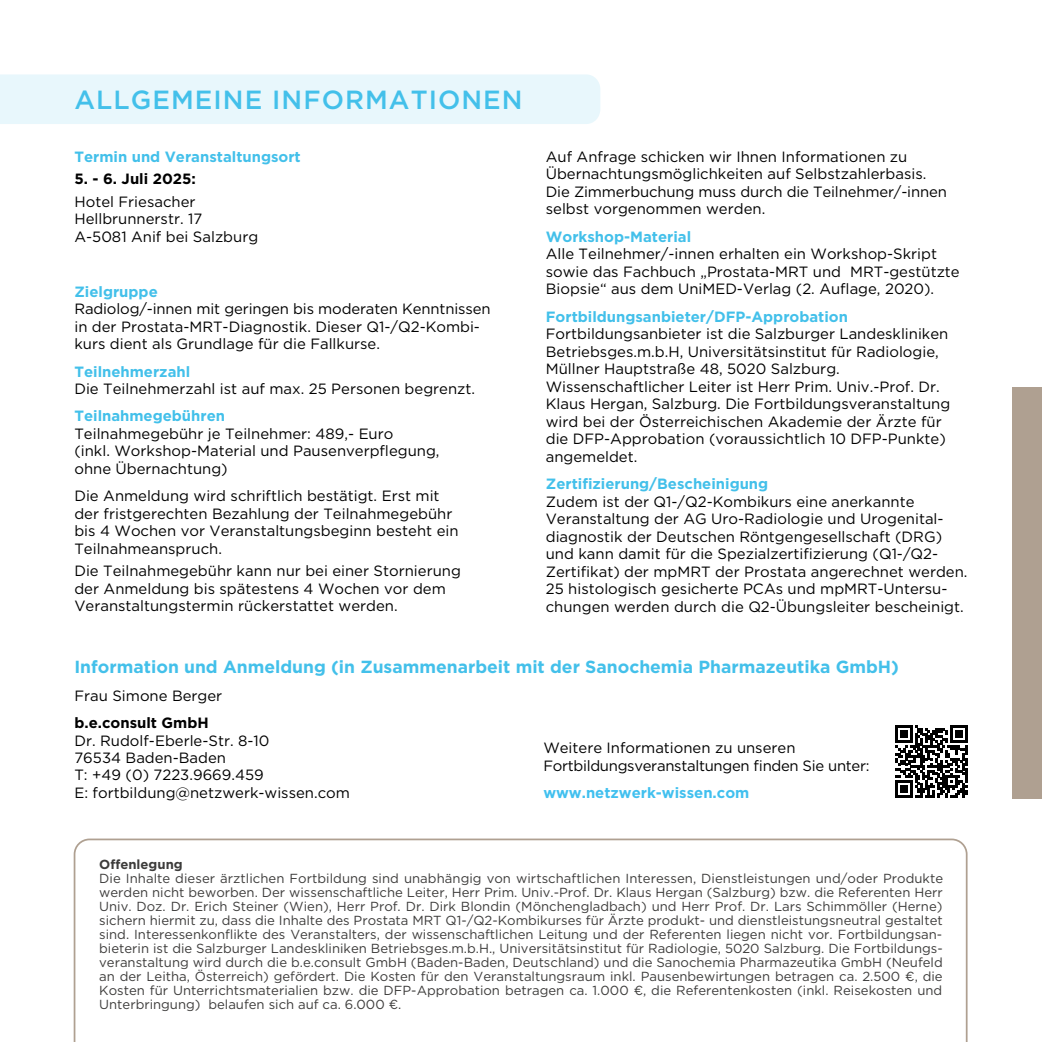
<style>
.page{position:relative;width:1042px;height:1042px;background:#fff}
.page>*{position:absolute;margin:0;border:0;box-sizing:border-box;transform-origin:0 0}
.t1{font:500 26.25px "Gotham";letter-spacing:.04em;color:#43c0ea}
.t2{font:700 17.5px "Gotham";color:#43c0ea}
.t3{font:14.88px/17.5px "Gotham";color:#000}
.t4{font:700 14.88px "Gotham";color:#43c0ea}
.t5{font:14.88px/17.5px "Gotham";letter-spacing:-.02em;color:#000}
.t6{font:700 14.88px "Gotham";color:#000}
.t7{font:700 14.88px "Gotham";color:#41c0ef}
.t8{font:13.12px/14px "Gotham";color:#3d3c3b;text-align:justify}
.t9{font:700 13.12px "Gotham";color:#3d3c3b}
</style>
<div class="page">
<svg style="left:74px;top:838px;width:893px;height:204px"></svg>
<div style="left:1012px;top:387px;width:30px;height:412px;background:#afa091"></div>
<div style="left:0;top:74px;width:600px;height:50px;background:#e8f7fc"></div>
<svg style="left:895px;top:725px;width:72px;height:72px"></svg>
<h1 class="t1" style="left:74px;top:83px;width:450px">ALLGEMEINE INFORMATIONEN</h1>
<p class="t4" style="left:74px;top:147px;width:228px">Termin und Veranstaltungsort</p>
<p class="t6" style="left:74px;top:169px;width:123px">5. - 6. Juli 2025:</p>
<p class="t3" style="left:74px;top:193px;width:185px">Hotel Friesacher<br>Hellbrunnerstr. 17<br>A-5081 Anif bei Salzburg</p>
<p class="t4" style="left:74px;top:281px;width:85px">Zielgruppe</p>
<p class="t3" style="left:74px;top:300px;width:417px">Radiolog/-innen mit geringen bis moderaten Kenntnissen in der Prostata-MRT-Diagnostik. Dieser Q1-/Q2-Kombi&shy;kurs dient als Grundlage für die Fallkurse.</p>
<p class="t4" style="left:74px;top:361px;width:117px">Teilnehmerzahl</p>
<p class="t3" style="left:74px;top:380px;width:402px">Die Teilnehmerzahl ist auf max. 25 Personen begrenzt.</p>
<p class="t4" style="left:74px;top:406px;width:152px">Teilnahmegebühren</p>
<p class="t3" style="left:74px;top:425px;width:367px">Teilnahmegebühr je Teilnehmer: 489,- Euro<br>(inkl. Workshop-Material und Pausenverpflegung, ohne Übernachtung)</p>
<p class="t3" style="left:74px;top:487px;width:386px">Die Anmeldung wird schriftlich bestätigt. Erst mit der fristgerechten Bezahlung der Teilnahmegebühr bis 4 Wochen vor Veranstaltungsbeginn besteht ein Teilnahmeanspruch.</p>
<p class="t3" style="left:74px;top:562px;width:388px">Die Teilnahmegebühr kann nur bei einer Stornierung der Anmeldung bis spätestens 4 Wochen vor dem<br>Veranstaltungstermin rückerstattet werden.</p>
<p class="t3" style="left:546px;top:148px;width:402px">Auf Anfrage schicken wir Ihnen Informationen zu Übernachtungsmöglichkeiten auf Selbstzahlerbasis.<br>Die Zimmerbuchung muss durch die Teilnehmer/-innen selbst vorgenommen werden.</p>
<p class="t4" style="left:546px;top:227px;width:147px">Workshop-Material</p>
<p class="t3" style="left:546px;top:245px;width:415px">Alle Teilnehmer/-innen erhalten ein Workshop-Skript sowie das Fachbuch „Prostata-MRT und MRT-gestützte<br>Biopsie“ aus dem UniMED-Verlag (2. Auflage, 2020).</p>
<p class="t4" style="left:546px;top:307px;width:304px">Fortbildungsanbieter/DFP-Approbation</p>
<p class="t3" style="left:546px;top:325px;width:406px">Fortbildungsanbieter ist die Salzburger Landeskliniken Betriebsges.m.b.H, Universitätsinstitut für Radiologie, Müllner Hauptstraße 48, 5020 Salzburg.<br>Wissenschaftlicher Leiter ist Herr Prim. Univ.-Prof. Dr.<br>Klaus Hergan, Salzburg. Die Fortbildungsveranstaltung wird bei der Österreichischen Akademie der Ärzte für die DFP-Approbation (voraussichtlich 10 DFP-Punkte) angemeldet.</p>
<p class="t4" style="left:546px;top:474px;width:224px">Zertifizierung/Bescheinigung</p>
<p class="t3" style="left:546px;top:492px;width:423px">Zudem ist der Q1-/Q2-Kombikurs eine anerkannte Veranstaltung der AG Uro-Radiologie und Urogenital&shy;diagnostik der Deutschen Röntgengesellschaft (DRG) und kann damit für die Spezialzertifizierung (Q1-/Q2- Zertifikat) der mpMRT der Prostata angerechnet werden.<br>25 histologisch gesicherte PCAs und mpMRT-Untersu&shy;chungen werden durch die Q2-Übungsleiter bescheinigt.</p>
<p class="t2" style="left:74px;top:655px;width:826px">Information und Anmeldung (in Zusammenarbeit mit der Sanochemia Pharmazeutika GmbH)</p>
<p class="t3" style="left:74px;top:686px;width:149px">Frau Simone Berger</p>
<p class="t6" style="left:74px;top:713px;width:136px">b.e.consult GmbH</p>
<p class="t3" style="left:74px;top:731px;width:277px">Dr. Rudolf-Eberle-Str. 8-10<br>76534 Baden-Baden<br>T: +49 (0) 7223.9669.459<br>E: fortbildung@netzwerk-wissen.com</p>
<p class="t5" style="left:543px;top:739px;width:328px">Weitere Informationen zu unseren<br>Fortbildungsveranstaltungen finden Sie unter:</p>
<p class="t7" style="left:543px;top:783px;width:208px">www.netzwerk-wissen.com</p>
<p class="t9" style="left:99px;top:856px;width:85px">Offenlegung</p>
<p class="t8" style="left:99px;top:871px;width:845px">Die Inhalte dieser ärztlichen Fortbildung sind unabhängig von wirtschaftlichen Interessen, Dienstleistungen und/oder Produkte werden nicht beworben. Der wissenschaftliche Leiter, Herr Prim. Univ.-Prof. Dr. Klaus Hergan (Salzburg) bzw. die Referenten Herr Univ. Doz. Dr. Erich Steiner (Wien), Herr Prof. Dr. Dirk Blondin (Mönchengladbach) und Herr Prof. Dr. Lars Schimmöller (Herne) sichern hiermit zu, dass die Inhalte des Prostata MRT Q1-/Q2-Kombikurses für Ärzte produkt- und dienstleistungsneutral gestaltet sind. Interessenkonfl ikte des Veranstalters, der wissenschaftlichen Leitung und der Referenten liegen nicht vor. Fortbildungsan&shy;bieterin ist die Salzburger Landeskliniken Betriebsges.m.b.H., Universitätsinstitut für Radiologie, 5020 Salzburg. Die Fortbildungs&shy;veranstaltung wird durch die b.e.consult GmbH (Baden-Baden, Deutschland) und die Sanochemia Pharmazeutika GmbH (Neufeld an der Leitha, Österreich) gefördert. Die Kosten für den Veranstaltungsraum inkl. Pausenbewirtungen betragen ca. 2.500 €, die Kosten für Unterrichtsmaterialien bzw. die DFP-Approbation betragen ca. 1.000 €, die Referentenkosten (inkl. Reisekosten und Unterbringung) belaufen sich auf ca. 6.000 €.</p>
</div>
